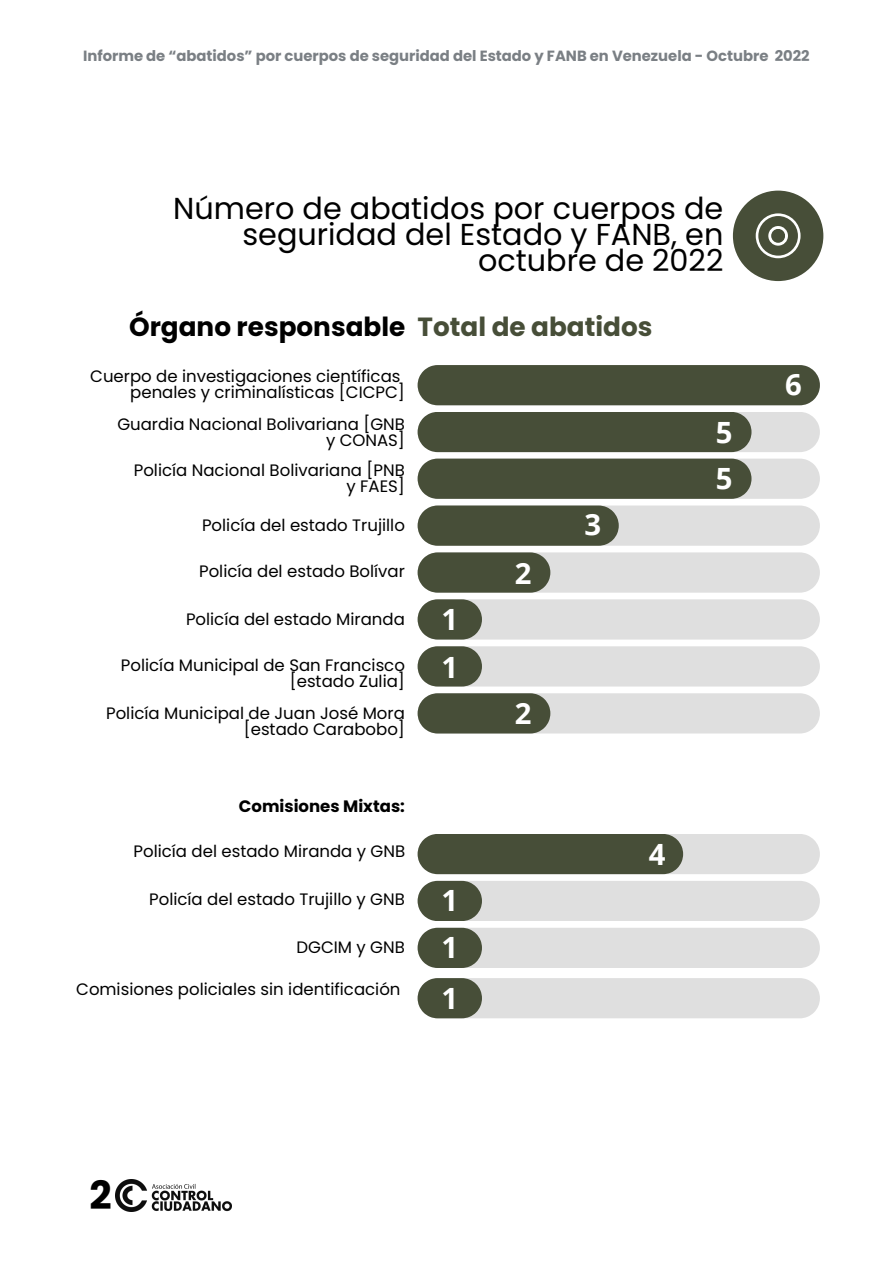
<style>
.page{position:relative;width:893px;height:1264px;background:#fff}
.page>*{position:absolute;margin:0;border:0;box-sizing:border-box;transform-origin:0 0}
.t1{font:700 39px "Poppins";color:#000}
.t2{font:30.3px/26px "Poppins";color:#000;text-align:right}
.t3{font:700 29.25px/47.5px "Open Sans";color:#fff}
.t4{font:700 26.25px "Poppins";color:#000}
.t5{font:16.5px/16px "Poppins";color:#000;text-align:right}
.t6{font:700 16.5px "Poppins";color:#000}
.t7{font:700 14.7px "Poppins";color:#7a7f84}
.s1{color:#474e38}
</style>
<div class="page">
<div style="left:417px;top:365px;width:402px;height:40px;background:#474e38"></div>
<svg style="left:417px;top:412px;width:402px;height:40px;background:#646a58"></svg>
<svg style="left:417px;top:458px;width:402px;height:41px;background:#676d5b"></svg>
<svg style="left:417px;top:505px;width:402px;height:40px;background:#979b90"></svg>
<svg style="left:417px;top:552px;width:402px;height:40px;background:#b1b3ac"></svg>
<svg style="left:417px;top:599px;width:402px;height:40px;background:#cacbc8"></svg>
<svg style="left:417px;top:646px;width:402px;height:40px;background:#cacbc8"></svg>
<svg style="left:417px;top:693px;width:402px;height:40px;background:#b1b3ac"></svg>
<svg style="left:417px;top:834px;width:402px;height:40px;background:#7e8374"></svg>
<svg style="left:417px;top:880px;width:402px;height:41px;background:#cbccc9"></svg>
<svg style="left:417px;top:927px;width:402px;height:41px;background:#cbccc9"></svg>
<svg style="left:732px;top:191px;width:91px;height:90px"></svg>
<div style="left:771px;top:229px;width:14px;height:14px;background:#474e38;border-radius:50%"></div>
<img style="left:115px;top:1179px;width:116px;height:32px">
<svg style="left:417px;top:978px;width:402px;height:40px;background:#cacbc8"></svg>
<p class="t7" style="left:83px;top:45px;width:728px">Informe de “abatidos” por cuerpos de seguridad del Estado y FANB en Venezuela - Octubre 2022</p>
<h2 class="t2" style="left:173px;top:195px;width:551px">Número de abatidos por cuerpos de seguridad del Estado y FANB, en octubre de 2022</h2>
<h3 class="t4" style="left:129px;top:309px;width:525px">Órgano responsable <span class="s1">Total de abatidos</span></h3>
<p class="t5" style="left:90px;top:368px;width:316px">Cuerpo de investigaciones científicas penales y criminalísticas [CICPC]</p>
<p class="t5" style="left:117px;top:416px;width:289px">Guardia Nacional Bolivariana [GNB y CONAS]</p>
<p class="t5" style="left:134px;top:462px;width:273px">Policía Nacional Bolivariana [PNB y FAES]</p>
<p class="t5" style="left:202px;top:517px;width:204px">Policía del estado Trujillo</p>
<p class="t5" style="left:199px;top:563px;width:207px">Policía del estado Bolívar</p>
<p class="t5" style="left:186px;top:611px;width:220px">Policía del estado Miranda</p>
<p class="t5" style="left:121px;top:657px;width:285px">Policía Municipal de San Francisco [estado Zulia]</p>
<p class="t5" style="left:106px;top:705px;width:300px">Policía Municipal de Juan José Mora [estado Carabobo]</p>
<p class="t6" style="left:239px;top:795px;width:167px">Comisiones Mixtas:</p>
<p class="t5" style="left:133px;top:843px;width:273px">Policía del estado Miranda y GNB</p>
<p class="t5" style="left:149px;top:891px;width:257px">Policía del estado Trujillo y GNB</p>
<p class="t5" style="left:296px;top:939px;width:110px">DGCIM y GNB</p>
<p class="t5" style="left:76px;top:981px;width:326px">Comisiones policiales sin identificación</p>
<h3 class="t3" style="left:441px;top:595px;width:18px">1<br>1</h3>
<h3 class="t3" style="left:441px;top:875px;width:18px">1<br>1</h3>
<h3 class="t3" style="left:441px;top:973px;width:18px">1</h3>
<h3 class="t3" style="left:515px;top:549px;width:18px">2</h3>
<h3 class="t3" style="left:515px;top:688px;width:18px">2</h3>
<h3 class="t3" style="left:584px;top:500px;width:18px">3</h3>
<h3 class="t3" style="left:715px;top:407px;width:18px">5</h3>
<h3 class="t3" style="left:715px;top:453px;width:18px">5</h3>
<h3 class="t3" style="left:648px;top:829px;width:18px">4</h3>
<h3 class="t3" style="left:785px;top:360px;width:18px">6</h3>
<h1 class="t1" style="left:89px;top:1167px;width:24px">2</h1>
</div>
